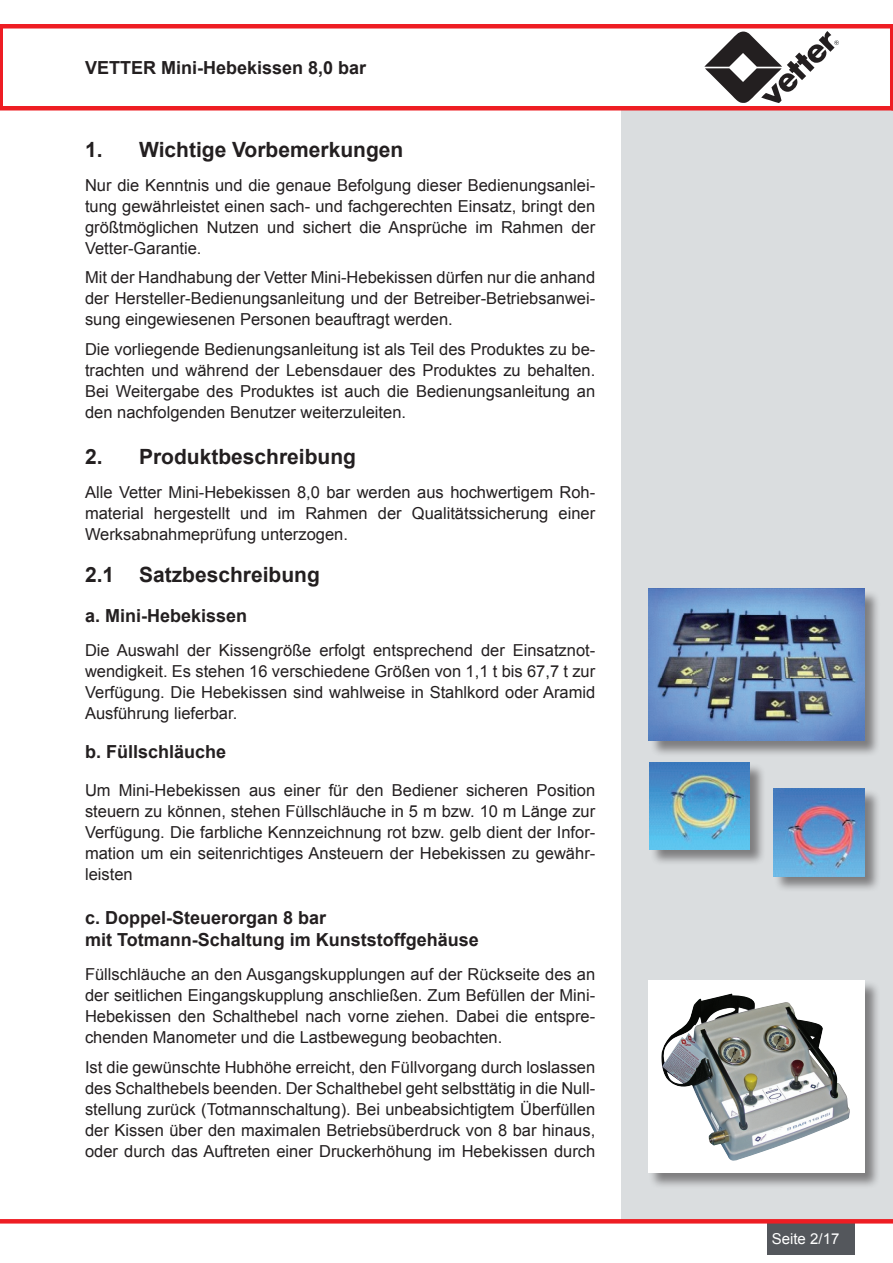
<style>
.page{position:relative;width:893px;height:1263px;background:#fff}
.page>*{position:absolute;margin:0;border:0;box-sizing:border-box;transform-origin:0 0}
.t1{font:700 21px "Arial";color:#231f20}
.t2{font:700 18px/22.5px "Arial";color:#231f20}
.t3{font:16.5px/21px "Arial";color:#231f20;text-align:justify}
.t4{font:15px "Arial";color:#fff}
</style>
<div class="page">
<div style="left:622px;top:108px;width:271px;height:1113px;background:#dadddf"></div>
<svg style="left:0;top:24px;width:891px;height:86px"></svg>
<div style="left:767px;top:1221px;width:88px;height:33px;background:#54575c"></div>
<svg style="left:704px;top:31px;width:135px;height:72px"></svg>
<svg style="left:0;top:1219px;width:892px;height:4px;background:#ee2026"></svg>
<svg style="left:891px;top:24px;width:2px;height:86px"></svg>
<div style="left:649px;top:589px;width:240px;height:176px;background:#231f20;opacity:.5"></div>
<img style="left:649px;top:589px;width:215px;height:152px">
<div style="left:649px;top:763px;width:126px;height:111px;background:#231f20;opacity:.5"></div>
<img style="left:649px;top:763px;width:101px;height:86px">
<div style="left:774px;top:788px;width:115px;height:113px;background:#231f20;opacity:.5"></div>
<img style="left:774px;top:788px;width:90px;height:88px">
<div style="left:648px;top:980px;width:240px;height:215px;background:#231f20;opacity:.5"></div>
<div style="left:648px;top:980px;width:216px;height:192px;background:#fff"></div>
<img style="left:661px;top:993px;width:189px;height:168px">
<p class="t2" style="left:85px;top:57px;width:283px">VETTER Mini-Hebekissen 8,0 bar</p>
<p class="t1" style="left:85px;top:136px;width:320px">1. Wichtige Vorbemerkungen</p>
<p class="t3" style="left:85px;top:175px;width:512px">N ur die Kenntnis und die genaue Befolgung dieser Bedienungsanlei&shy;tung gewährleistet einen sach- und fachgerechten Einsatz, bringt den größtmöglichen N utzen und sichert die Ansprüche im Rahmen der Vetter-Garantie.</p>
<p class="t3" style="left:85px;top:267px;width:512px">Mit der Handhabung der Vetter Mini-Hebekissen dürfen nur die anhand der Hersteller-Bedienungsanleitung und der Betreiber-Betriebsanwei&shy;sung eingewiesenen Personen beauftragt werden.</p>
<p class="t3" style="left:85px;top:339px;width:512px">Die vorliegende Bedienungsanleitung ist als Teil des Produktes zu be&shy;trachten und während der Lebensdauer des Produktes zu behalten.<br>Bei Weitergabe des Produktes ist auch die Bedienungsanleitung an den nachfolgenden Benutzer weiterzuleiten.</p>
<p class="t1" style="left:85px;top:443px;width:273px">2. Produktbeschreibung</p>
<p class="t3" style="left:85px;top:482px;width:512px">Alle Vetter Mini-Hebekissen 8,0 bar werden aus hochwertigem Roh&shy;material hergestellt und im Rahmen der Qualitätssicherung einer Werksabnahmeprüfung unterzogen.</p>
<p class="t1" style="left:85px;top:561px;width:236px">2.1 Satzbeschreibung</p>
<p class="t2" style="left:85px;top:605px;width:164px">a. Mini-Hebekissen</p>
<p class="t3" style="left:85px;top:639px;width:512px">Die Auswahl der Kissengröße erfolgt entsprechend der Einsatznot&shy;wendigkeit. Es stehen 16 verschiedene Größen von 1,1 t bis 67,7 t zur Verfügung. Die Hebekissen sind wahlweise in Stahlkord oder Aramid Ausführung lieferbar.</p>
<p class="t2" style="left:85px;top:741px;width:143px">b. Füllschläuche</p>
<p class="t3" style="left:85px;top:780px;width:512px">U m Mini-Hebekissen aus einer für den Bediener sicheren Position steuern zu können, stehen Füllschläuche in 5 m bzw. 10 m Länge zur Verfügung. Die farbliche Kennzeichnung rot bzw. gelb dient der I nfor&shy;mation um ein seitenrichtiges Ansteuern der Hebekissen zu gewähr&shy;leisten</p>
<p class="t2" style="left:85px;top:907px;width:395px">c. Doppel-Steuerorgan 8 bar<br>mit Totmann-Schaltung im Kunststoffgehäuse</p>
<p class="t3" style="left:85px;top:964px;width:512px">Füllschläuche an den Ausgangskupplungen auf der Rückseite des an der seitlichen Eingangskupplung anschließen. Zum Befüllen der Mini-Hebekissen den Schalthebel nach vorne ziehen. Dabei die entspre&shy;chenden Manometer und die Lastbewegung beobachten.</p>
<p class="t3" style="left:85px;top:1056px;width:512px">Ist die gewünschte Hubhöhe erreicht, den Füllvorgang durch loslassen des Schalthebels beenden. Der Schalthebel geht selbsttätig in die N ull&shy;stellung zurück (Totmannschaltung). Bei unbeabsichtigtem Überfüllen der Kissen über den maximalen Betriebsüberdruck von 8 bar hinaus, oder durch das Auftreten einer Druckerhöhung im Hebekissen durch</p>
<p class="t4" style="left:772px;top:1229px;width:69px">Seite 2/17</p>
</div>
